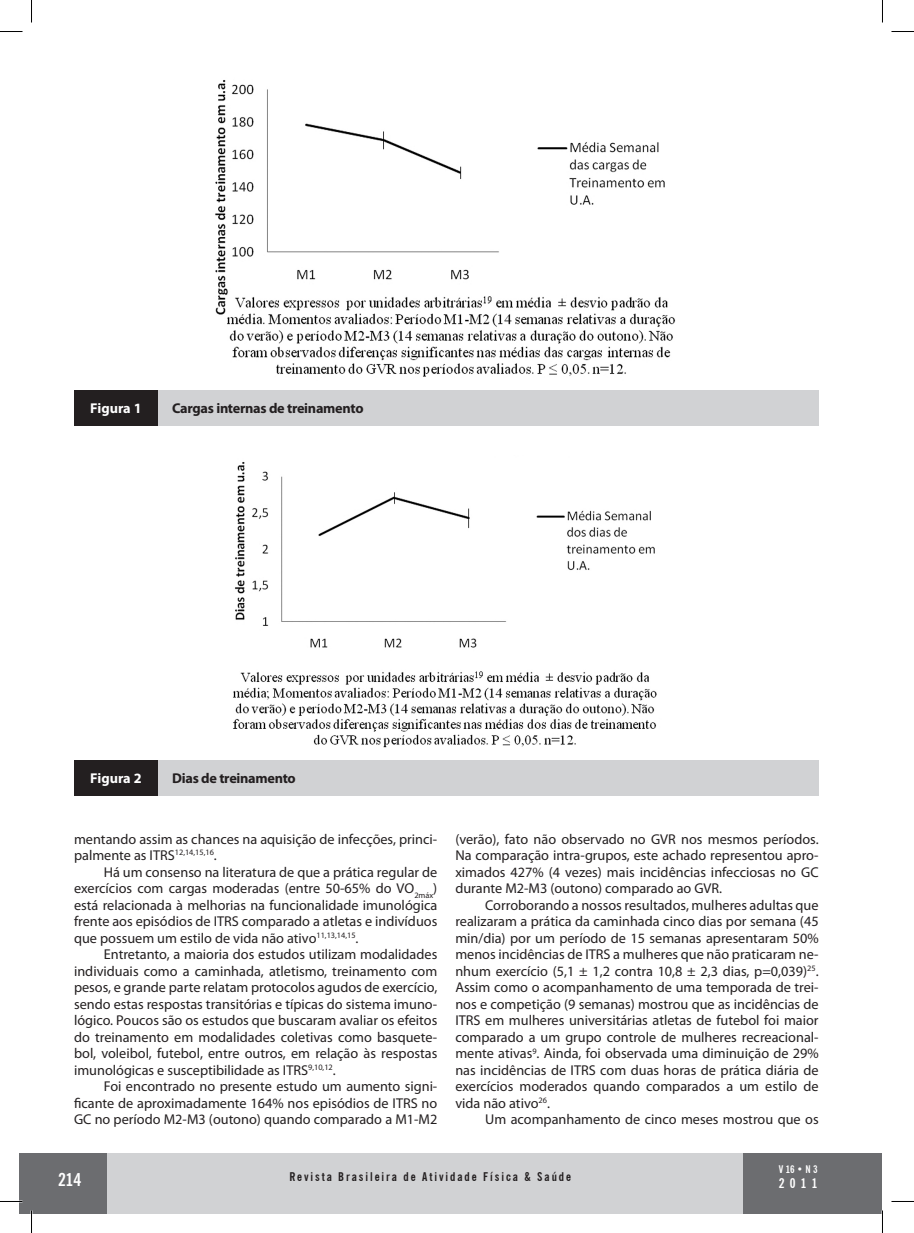
<style>
.page{position:relative;width:914px;height:1233px;background:#fff}
.page>*{position:absolute;margin:0;border:0;box-sizing:border-box;transform-origin:0 0}
.t1{font:700 condensed 18px "News Gothic BT";color:#fff}
.TEXTO{font:14.25px/16.5px "Myriad Pro";color:#231f20;text-align:justify}
.TABELAS{font:700 14.25px "Myriad Pro";letter-spacing:-.02em;color:#231f20}
.TABELAS-2{font:700 14.25px "Myriad Pro";color:#fff}
.t2{font:700 condensed 13.5px "News Gothic BT";color:#fff}
.t3{font:700 condensed 12px "News Gothic BT";letter-spacing:.16em;color:#231f20}
.t4{font:700 condensed 10.5px "News Gothic BT";color:#fff}
</style>
<div class="page">
<div style="left:19px;top:1153px;width:89px;height:60px;background:#6c6d70"></div>
<div style="left:742px;top:1153px;width:139px;height:60px;background:#6c6d70"></div>
<div style="left:107px;top:1153px;width:636px;height:60px;background:#d1d2d4"></div>
<div style="left:74px;top:390px;width:84px;height:35px;background:#231f20"></div>
<div style="left:158px;top:390px;width:660px;height:35px;background:#d1d2d4"></div>
<img style="left:215px;top:80px;width:460px;height:297px">
<div style="left:74px;top:760px;width:84px;height:35px;background:#231f20"></div>
<div style="left:158px;top:760px;width:660px;height:35px;background:#d1d2d4"></div>
<img style="left:233px;top:462px;width:424px;height:286px">
<hr style="left:0;top:1200px;width:22px;height:2px;background:#fff">
<svg style="left:0;top:31px;width:22px;height:1px"></svg>
<svg style="left:891px;top:31px;width:22px;height:1px"></svg>
<svg style="left:0;top:1201px;width:22px;height:1px"></svg>
<svg style="left:891px;top:1201px;width:22px;height:1px"></svg>
<svg style="left:31px;top:0;width:1px;height:23px"></svg>
<svg style="left:31px;top:1210px;width:1px;height:22px"></svg>
<svg style="left:882px;top:0;width:1px;height:23px"></svg>
<svg style="left:882px;top:1210px;width:1px;height:22px"></svg>
<p class="TABELAS-2" style="left:90px;top:399px;width:53px">Figura 1</p>
<p class="TABELAS" style="left:172px;top:399px;width:193px">Cargas internas de treinamento</p>
<p class="TABELAS-2" style="left:90px;top:769px;width:53px">Figura 2</p>
<p class="TABELAS" style="left:172px;top:769px;width:125px">Dias de treinamento</p>
<p class="TEXTO" style="left:74px;top:830px;width:365px">mentando assim as chances na aquisição de infecções, princi&shy;palmente as ITRS<sup>12,14,15,16</sup>.</p>
<p class="TEXTO" style="left:74px;top:863px;width:365px;text-indent:30px">Há um consenso na literatura de que a prática regular de exercícios com cargas moderadas (entre 50-65% do VO<sub>2máx</sub>) está relacionada à melhorias na funcionalidade imunológica frente aos episódios de ITRS comparado a atletas e indivíduos que possuem um estilo de vida não ativo<sup>11,13,14,15</sup>.</p>
<p class="TEXTO" style="left:74px;top:945px;width:365px;text-indent:30px">Entretanto, a maioria dos estudos utilizam modalidades individuais como a caminhada, atletismo, treinamento com pesos, e grande parte relatam protocolos agudos de exercício, sendo estas respostas transitórias e típicas do sistema imuno&shy;lógico. Poucos são os estudos que buscaram avaliar os efeitos do treinamento em modalidades coletivas como basquete&shy;bol, voleibol, futebol, entre outros, em relação às respostas imunológicas e susceptibilidade as ITRS<sup>9,10,12</sup>.</p>
<p class="TEXTO" style="left:74px;top:1077px;width:365px;text-indent:30px">Foi encontrado no presente estudo um aumento signi&shy;ficante de aproximadamente 164% nos episódios de ITRS no GC no período M2-M3 (outono) quando comparado a M1-M2</p>
<p class="TEXTO" style="left:455px;top:830px;width:365px">(verão), fato não observado no GVR nos mesmos períodos.<br>Na comparação intra-grupos, este achado representou apro&shy;ximados 427% (4 vezes) mais incidências infecciosas no GC durante M2-M3 (outono) comparado ao GVR.</p>
<p class="TEXTO" style="left:455px;top:896px;width:365px;text-indent:30px">Corroborando a nossos resultados, mulheres adultas que realizaram a prática da caminhada cinco dias por semana (45 min/dia) por um período de 15 semanas apresentaram 50% menos incidências de ITRS a mulheres que não praticaram ne&shy;nhum exercício (5,1 ± 1,2 contra 10,8 ± 2,3 dias, p=0,039)<sup>25</sup>.<br>Assim como o acompanhamento de uma temporada de trei&shy;nos e competição (9 semanas) mostrou que as incidências de ITRS em mulheres universitárias atletas de futebol foi maior comparado a um grupo controle de mulheres recreacional&shy;mente ativas<sup>9</sup>. Ainda, foi observada uma diminuição de 29% nas incidências de ITRS com duas horas de prática diária de exercícios moderados quando comparados a um estilo de vida não ativo<sup>26</sup>.</p>
<p class="TEXTO" style="left:485px;top:1110px;width:335px">Um acompanhamento de cinco meses mostrou que os</p>
<p class="t1" style="left:58px;top:1168px;width:25px">214</p>
<p class="t3" style="left:289px;top:1169px;width:283px">Revista Brasileira de Atividade Física &amp; Saúde</p>
<p class="t4" style="left:778px;top:1162px;width:40px">V 16 • N 3</p>
<p class="t2" style="left:778px;top:1175px;width:40px">2011</p>
</div>
